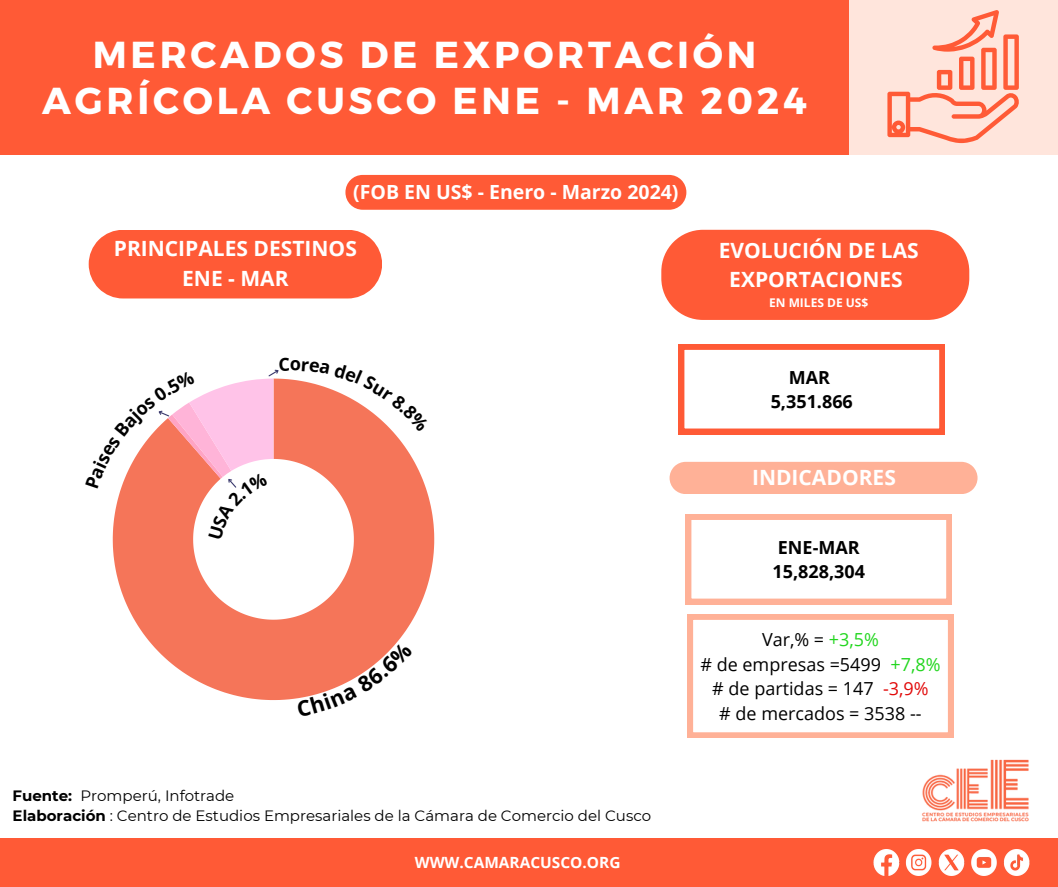
<style>
.page{position:relative;width:1058px;height:887px;background:#fff}
.page>*{position:absolute;margin:0;border:0;box-sizing:border-box;transform-origin:0 0}
.t1{font:700 37.5px/46.2px "Montserrat";letter-spacing:.1em;color:#fff;text-align:center}
.t2{font:700 21px/29.2px "Open Sans";color:#fff;text-align:center}
.t3{font:700 19.5px "Open Sans";color:#fff}
.t4{font:18px/24.8px "Open Sans";color:#000;text-align:center}
.t5{font:700 18px/24.8px "Open Sans";color:#000;text-align:center}
.t6{font:700 15.45px "Open Sans";color:#fff}
.t7{font:15px/20.2px "Montserrat";color:#000}
.t8{font:700 12px "Open Sans";color:#fff}
.s1{font-weight:700}
.s2{color:#22d61f}
.s3{color:#e10a0a}
</style>
<div class="page">
<div style="left:0;top:0;width:1058px;height:154px;background:#ff5a36"></div>
<div style="left:0;top:838px;width:1057px;height:48px;background:#ff5a36"></div>
<div style="left:89px;top:230px;width:293px;height:68px;background:#ff5a36"></div>
<svg style="left:113px;top:499px;width:321px;height:201px;fill:#f57559"></svg>
<div style="left:661px;top:230px;width:308px;height:90px;background:#ff5a36"></div>
<div style="left:849px;top:0;width:208px;height:154px;background:#ffe5dc"></div>
<svg style="left:887px;top:10px;width:132px;height:133px"></svg>
<svg style="left:678px;top:344px;width:266px;height:90px"></svg>
<div style="left:345px;top:175px;width:341px;height:35px;background:#ff5a36"></div>
<div style="left:669px;top:462px;width:308px;height:32px;background:#ffb197"></div>
<svg style="left:685px;top:514px;width:266px;height:90px"></svg>
<svg style="left:687px;top:614px;width:266px;height:124px"></svg>
<img style="left:922px;top:759px;width:107px;height:63px">
<img style="left:873px;top:849px;width:156px;height:26px">
<svg style="left:112px;top:369px;width:317px;height:170px"></svg>
<svg style="left:297px;top:641px;width:116px;height:59px"></svg>
<h1 class="t1" style="left:42px;top:30px;width:766px">MERCADOS DE EXPORTACIÓN<br>AGRÍCOLA CUSCO ENE - MAR 2024</h1>
<h3 class="t3" style="left:353px;top:178px;width:327px">(FOB EN US$ - Enero - Marzo 2024)</h3>
<h2 class="t2" style="left:114px;top:233px;width:244px">PRINCIPALES DESTINOS<br>ENE - MAR</h2>
<h2 class="t2" style="left:718px;top:236px;width:201px">EVOLUCIÓN DE LAS<br>EXPORTACIONES</h2>
<p class="t8" style="left:769px;top:294px;width:101px">EN MILES DE US$</p>
<p class="t5" style="left:770px;top:364px;width:84px">MAR<br>5,351.866</p>
<h2 class="t2" style="left:752px;top:462px;width:145px">INDICADORES</h2>
<p class="t5" style="left:772px;top:534px;width:94px;text-align:left">ENE-MAR<br>15,828,304</p>
<p class="t7" style="left:13px;top:785px;width:640px"><span class="s1">Fuente:</span> Promperú, Infotrade<br><span class="s1">Elaboración</span> : Centro de Estudios Empresariales de la Cámara de Comercio del Cusco</p>
<p class="t6" style="left:415px;top:851px;width:207px">WWW.CAMARACUSCO.ORG</p>
<p class="t4" style="left:700px;top:626px;width:241px">Var,% = <span class="s2">+3,5%<br></span># de empresas =5499 <span class="s2">+7,8% </span># de partidas = 147 <span class="s3">-3,9%<br></span># de mercados = 3538 --</p>
</div>
